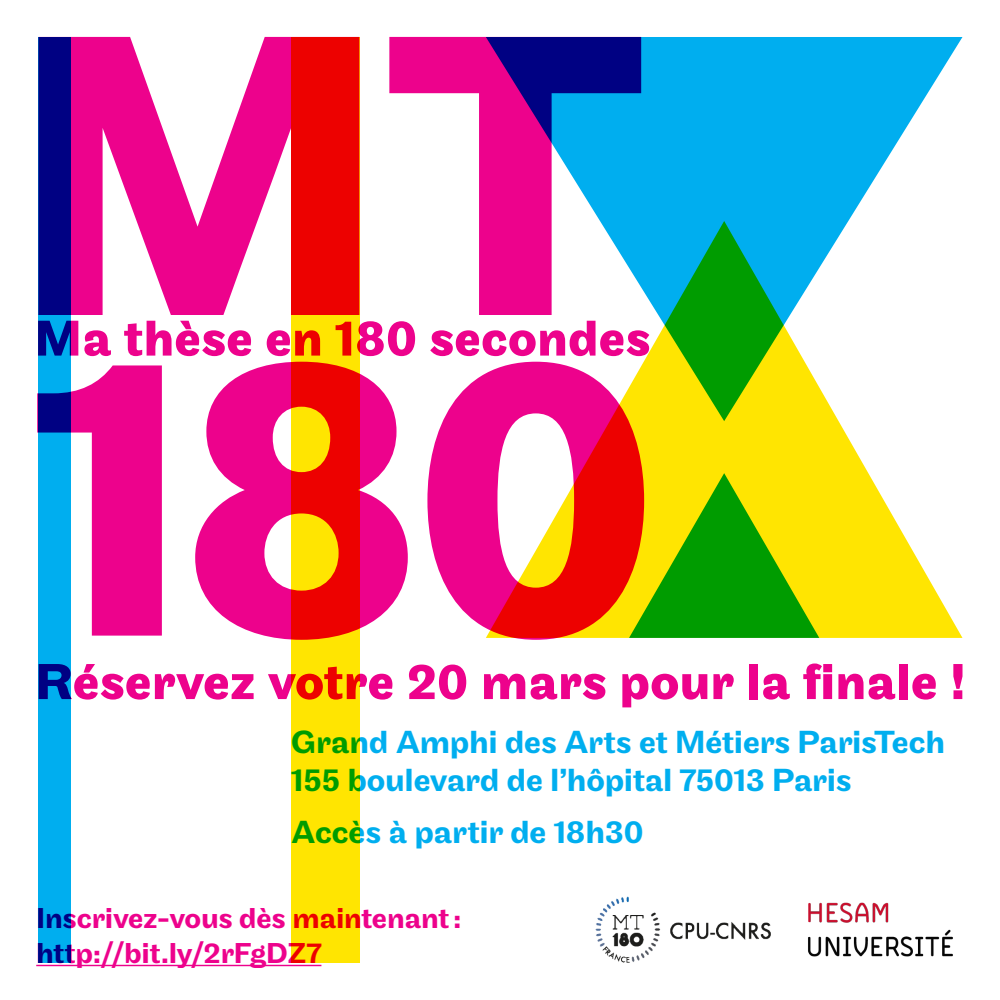
<style>
.page{position:relative;width:1000px;height:1000px;background:#fff}
.page>*{position:absolute;margin:0;border:0;box-sizing:border-box;transform-origin:0 0}
.t1{font:700 416.88px/320.6px "Maple";color:#ed028c}
.t2{font:700 52.5px "Maple";color:#ed028c}
.t3{font:700 52.25px "Maple";letter-spacing:.005em;color:#ed028c}
.t4{font:500 33.38px/38.8px "Maple";letter-spacing:-.01em;color:#00aeef}
.t5{font:500 30px/35px "Maple";letter-spacing:-.01em;color:#ed028c}
</style>
<div class="page">
<svg style="left:486px;top:421px;width:476px;height:217px;fill:#ffe501"></svg>
<svg style="left:629px;top:473px;width:190px;height:165px;background:#7fc000"></svg>
<svg style="left:486px;top:37px;width:476px;height:384px"></svg>
<div style="left:38px;top:37px;width:33px;height:925px;background:#00aeef"></div>
<div style="left:291px;top:37px;width:68px;height:925px;background:#ffe501"></div>
<hr style="left:36px;top:965px;width:285px;height:1px;background:#ed028c">
<img style="left:808px;top:902px;width:145px;height:55px">
<img style="left:595px;top:897px;width:175px;height:66px">
<h1 class="t1" style="left:9px;top:19px;width:652px">MT<br>180</h1>
<h3 class="t3" style="left:34px;top:309px;width:618px">Ma thèse en 180 secondes</h3>
<h2 class="t2" style="left:35px;top:652px;width:932px">Réservez votre 20 mars pour la finale !</h2>
<p class="t4" style="left:291px;top:723px;width:656px">Grand Amphi des Arts et Métiers ParisTech<br>155 boulevard de l’hôpital 75013 Paris</p>
<p class="t4" style="left:291px;top:813px;width:354px">Accès à partir de 18h30</p>
<p class="t5" style="left:36px;top:901px;width:427px">Inscrivez-vous dès maintenant: http://bit.ly/2rFgDZ7</p>
</div>
